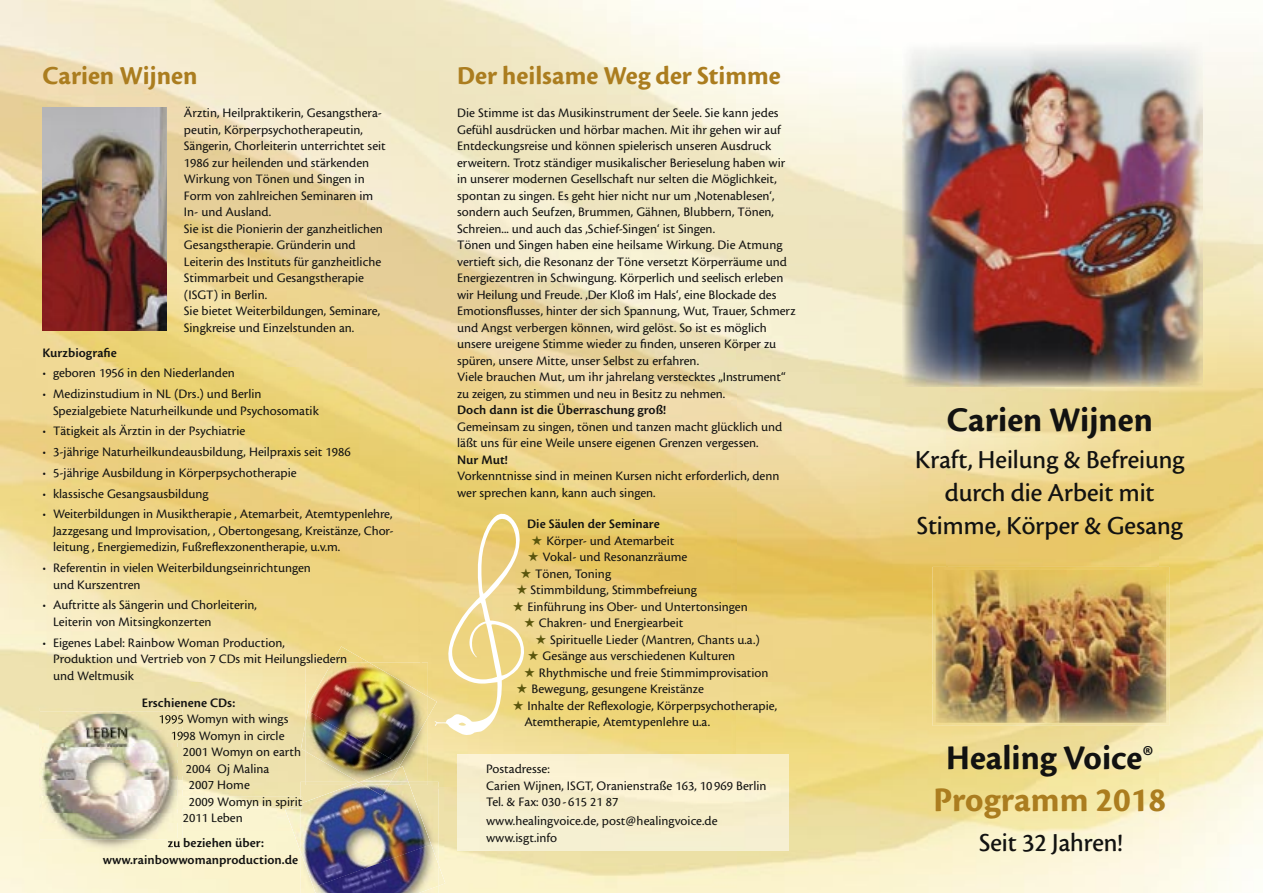
<style>
.page{position:relative;width:1263px;height:893px;background:#fff}
.page>*{position:absolute;margin:0;border:0;box-sizing:border-box;transform-origin:0 0}
.t1{font:36px "Cronos MM 700 24";color:#121211}
.t2{font:36px "Cronos MM 700 24";color:#ab7d1f}
.t3{font:27px/33px "Cronos MM 480 18";color:#121211;text-align:center}
.t4{font:27px "Cronos MM 700 18";color:#ab7d1f}
.t5{font:13.5px/16.5px "Cronos MM 408 9";color:#121211}
.t6{font:13.5px/16.5px "Cronos MM 575 9";color:#121211}
.s1{color:#5a560d}
</style>
<div class="page">
<img style="left:0;top:0;width:736px;height:367px">
<img style="left:736px;top:44px;width:211px;height:638px">
<img style="left:1158px;top:52px;width:105px;height:841px">
<img style="left:0;top:367px;width:420px;height:315px">
<img style="left:420px;top:367px;width:317px;height:420px">
<img style="left:947px;top:387px;width:211px;height:180px">
<img style="left:158px;top:735px;width:148px;height:158px">
<img style="left:438px;top:787px;width:35px;height:106px">
<img style="left:182px;top:714px;width:106px;height:12px">
<img style="left:182px;top:731px;width:102px;height:12px">
<img style="left:182px;top:747px;width:118px;height:12px">
<img style="left:182px;top:764px;width:87px;height:12px">
<img style="left:182px;top:781px;width:68px;height:8px">
<img style="left:182px;top:797px;width:118px;height:12px">
<img style="left:182px;top:813px;width:60px;height:9px">
<img style="left:182px;top:838px;width:81px;height:9px">
<img style="left:457px;top:755px;width:332px;height:95px">
<img style="left:401px;top:765px;width:27px;height:17px">
<img style="left:323px;top:646px;width:50px;height:17px">
<img style="left:428px;top:683px;width:5px;height:50px">
<img style="left:301px;top:709px;width:5px;height:42px">
<img style="left:306px;top:663px;width:122px;height:102px">
<img style="left:306px;top:709px;width:95px;height:73px">
<img style="left:391px;top:782px;width:37px;height:3px">
<img style="left:300px;top:782px;width:6px;height:3px">
<img style="left:306px;top:782px;width:85px;height:3px">
<img style="left:391px;top:766px;width:17px;height:16px">
<img style="left:360px;top:768px;width:39px;height:14px">
<img style="left:285px;top:809px;width:15px;height:77px">
<img style="left:438px;top:844px;width:7px;height:42px">
<img style="left:300px;top:785px;width:131px;height:102px">
<img style="left:313px;top:844px;width:125px;height:49px">
<img style="left:364px;top:785px;width:25px;height:11px">
<img style="left:286px;top:803px;width:14px;height:6px">
<svg style="left:300px;top:797px;width:2px;height:12px"></svg>
<img style="left:903px;top:43px;width:299px;height:344px">
<img style="left:933px;top:567px;width:236px;height:159px">
<img style="left:43px;top:107px;width:124px;height:224px">
<svg style="left:433px;top:508px;width:110px;height:234px;background:#eed88f"></svg>
<img style="left:39px;top:708px;width:143px;height:130px">
<svg style="left:177px;top:714px;width:5px;height:75px"></svg>
<svg style="left:177px;top:797px;width:5px;height:25px"></svg>
<img style="left:39px;top:840px;width:143px;height:12px">
<img style="left:43px;top:847px;width:122px;height:1px">
<img style="left:168px;top:838px;width:14px;height:9px">
<img style="left:30px;top:711px;width:147px;height:129px">
<img style="left:43px;top:714px;width:134px;height:12px">
<img style="left:43px;top:731px;width:134px;height:12px">
<img style="left:43px;top:747px;width:134px;height:12px">
<img style="left:43px;top:764px;width:134px;height:12px">
<img style="left:43px;top:781px;width:134px;height:8px">
<img style="left:43px;top:797px;width:134px;height:12px">
<img style="left:43px;top:813px;width:134px;height:9px">
<svg style="left:168px;top:838px;width:9px;height:2px"></svg>
<h2 class="t4" style="left:43px;top:62px;width:157px">Carien Wijnen</h2>
<p class="t5" style="left:184px;top:105px;width:203px">Ärztin, Heilpraktikerin, Gesangsthera&shy;peutin, Körperpsychotherapeutin, Sängerin, Chorleiterin unterrichtet seit 1986 zur heilenden und stärkenden Wirkung von Tönen und Singen in Form von zahlreichen Seminaren im In- und Ausland.<br>Sie ist die Pionierin der ganzheitlichen Gesangstherapie. Gründerin und Leiterin des Instituts für ganzheitliche Stimmarbeit und Gesangstherapie (ISGT) in Berlin.<br>Sie bietet Weiterbildungen, Seminare, Singkreise und Einzelstunden an.</p>
<p class="t6" style="left:43px;top:344px;width:76px">Kurzbiografie</p>
<p class="t5" style="left:43px;top:365px;width:194px">• geboren 1956 in den Niederlanden</p>
<p class="t5" style="left:53px;top:386px;width:267px;text-indent:-11px">• Medizinstudium in NL (Drs.) und Berlin<br>Spezialgebiete Naturheilkunde und Psychosomatik</p>
<p class="t5" style="left:43px;top:423px;width:204px">• Tätigkeit als Ärztin in der Psychiatrie</p>
<p class="t5" style="left:43px;top:444px;width:310px">• 3-jährige Naturheilkundeausbildung, Heilpraxis seit 1986</p>
<p class="t5" style="left:43px;top:465px;width:256px">• 5-jährige Ausbildung in Körperpsychotherapie</p>
<p class="t5" style="left:43px;top:485px;width:168px">• klassische Gesangsausbildung</p>
<p class="t5" style="left:53px;top:506px;width:342px;text-align:justify;text-indent:-11px">• Weiterbildungen in Musiktherapie , Atemarbeit, Atemtypenlehre, Jazzgesang und Improvisation, , Obertongesang, Kreistänze, Chor&shy;leitung , Energiemedizin, Fußreflexzonentherapie, u.v.m.</p>
<p class="t5" style="left:53px;top:560px;width:259px;text-indent:-11px">• Referentin in vielen Weiterbildungseinrichtungen und Kurszentren</p>
<p class="t5" style="left:53px;top:597px;width:205px;text-indent:-11px">• Auftritte als Sängerin und Chorleiterin,<br>Leiterin von Mitsingkonzerten</p>
<p class="t5" style="left:53px;top:634px;width:296px;text-indent:-11px">• Eigenes Label: Rainbow Woman Production,<br>Produktion und Vertrieb von 7 CDs mit Heilungsliedern und Weltmusik</p>
<p class="t6" style="left:142px;top:695px;width:95px">Erschienene CDs:</p>
<p class="t5" style="left:158px;top:711px;width:132px">1995 Womyn with wings</p>
<p class="t5" style="left:171px;top:728px;width:115px">1998 Womyn in circle</p>
<p class="t5" style="left:183px;top:744px;width:120px">2001 Womyn on earth</p>
<p class="t5" style="left:186px;top:761px;width:85px">2004 Oj Malina</p>
<p class="t5" style="left:189px;top:777px;width:62px">2007 Home</p>
<p class="t5" style="left:189px;top:794px;width:115px">2009 Womyn in spirit</p>
<p class="t5" style="left:183px;top:810px;width:61px">2011 Leben</p>
<p class="t6" style="left:103px;top:835px;width:197px;text-indent:65px">zu beziehen über: www.rainbowwomanproduction.de</p>
<h2 class="t4" style="left:457px;top:62px;width:325px">Der heilsame Weg der Stimme</h2>
<p class="t5" style="left:457px;top:105px;width:340px">Die Stimme ist das Musikinstrument der Seele. Sie kann jedes Gefühl ausdrücken und hörbar machen. Mit ihr gehen wir auf Entdeckungsreise und können spielerisch unseren Ausdruck erweitern. Trotz ständiger musikalischer Berieselung haben wir in unserer modernen Gesellschaft nur selten die Möglichkeit, spontan zu singen. Es geht hier nicht nur um ‚Notenablesen‘, sondern auch Seufzen, Brummen, Gähnen, Blubbern, Tönen, Schreien... und auch das ‚Schief-Singen‘ ist Singen.<br>Tönen und Singen haben eine heilsame Wirkung. Die Atmung vertieft sich, die Resonanz der Töne versetzt Körperräume und Energiezentren in Schwingung. Körperlich und seelisch erleben wir Heilung und Freude. ‚Der Kloß im Hals‘, eine Blockade des Emotionsflusses, hinter der sich Spannung, Wut, Trauer, Schmerz und Angst verbergen können, wird gelöst. So ist es möglich unsere ureigene Stimme wieder zu finden, unseren Körper zu spüren, unsere Mitte, unser Selbst zu erfahren.<br>Viele brauchen Mut, um ihr jahrelang verstecktes „Instrument“ zu zeigen, zu stimmen und neu in Besitz zu nehmen.</p>
<p class="t6" style="left:457px;top:402px;width:211px">Doch dann ist die Überraschung groß!</p>
<p class="t5" style="left:457px;top:418px;width:327px">Gemeinsam zu singen, tönen und tanzen macht glücklich und läßt uns für eine Weile unsere eigenen Grenzen vergessen.</p>
<p class="t6" style="left:457px;top:451px;width:52px">Nur Mut!</p>
<p class="t5" style="left:457px;top:468px;width:324px">Vorkenntnisse sind in meinen Kursen nicht erforderlich, denn wer sprechen kann, kann auch singen.</p>
<p class="t6" style="left:527px;top:516px;width:134px">Die Säulen der Seminare</p>
<p class="t5" style="left:532px;top:533px;width:144px"><span class="s1">★</span> Körper- und Atemarbeit</p>
<p class="t5" style="left:528px;top:549px;width:161px"><span class="s1">★</span> Vokal- und Resonanzräume</p>
<p class="t5" style="left:520px;top:566px;width:92px"><span class="s1">★</span> Tönen, Toning</p>
<p class="t5" style="left:517px;top:582px;width:182px"><span class="s1">★</span> Stimmbildung, Stimmbefreiung</p>
<p class="t5" style="left:513px;top:599px;width:236px"><span class="s1">★</span> Einführung ins Ober- und Untertonsingen</p>
<p class="t5" style="left:524px;top:615px;width:161px"><span class="s1">★</span> Chakren- und Energiearbeit</p>
<p class="t5" style="left:535px;top:632px;width:226px"><span class="s1">★</span> Spirituelle Lieder (Mantren, Chants u.a.)</p>
<p class="t5" style="left:528px;top:648px;width:209px"><span class="s1">★</span> Gesänge aus verschiedenen Kulturen</p>
<p class="t5" style="left:524px;top:665px;width:246px"><span class="s1">★</span> Rhythmische und freie Stimmimprovisation</p>
<p class="t5" style="left:517px;top:681px;width:189px"><span class="s1">★</span> Bewegung, gesungene Kreistänze</p>
<p class="t5" style="left:524px;top:698px;width:254px;text-indent:-12px"><span class="s1">★</span> Inhalte der Reflexologie, Körperpsychotherapie,<br>Atemtherapie, Atemtypenlehre u.a.</p>
<p class="t5" style="left:486px;top:761px;width:282px">Postadresse:<br>Carien Wijnen, ISGT, Oranienstraße 163, 10 969 Berlin<br>Tel. &amp; Fax: 030 - 615 21 87</p>
<p class="t5" style="left:486px;top:813px;width:233px">www.healingvoice.de, post @ healingvoice.de www.isgt.info</p>
<h1 class="t1" style="left:947px;top:401px;width:208px">Carien Wijnen</h1>
<h2 class="t3" style="left:915px;top:444px;width:271px">Kraft, Heilung &amp; Befreiung durch die Arbeit mit<br>Stimme, Körper &amp; Gesang</h2>
<h1 class="t1" style="left:946px;top:739px;width:209px">Healing Voice®</h1>
<h1 class="t2" style="left:933px;top:781px;width:234px">Programm 2018</h1>
<h2 class="t3" style="left:979px;top:827px;width:145px">Seit 32 Jahren!</h2>
</div>
